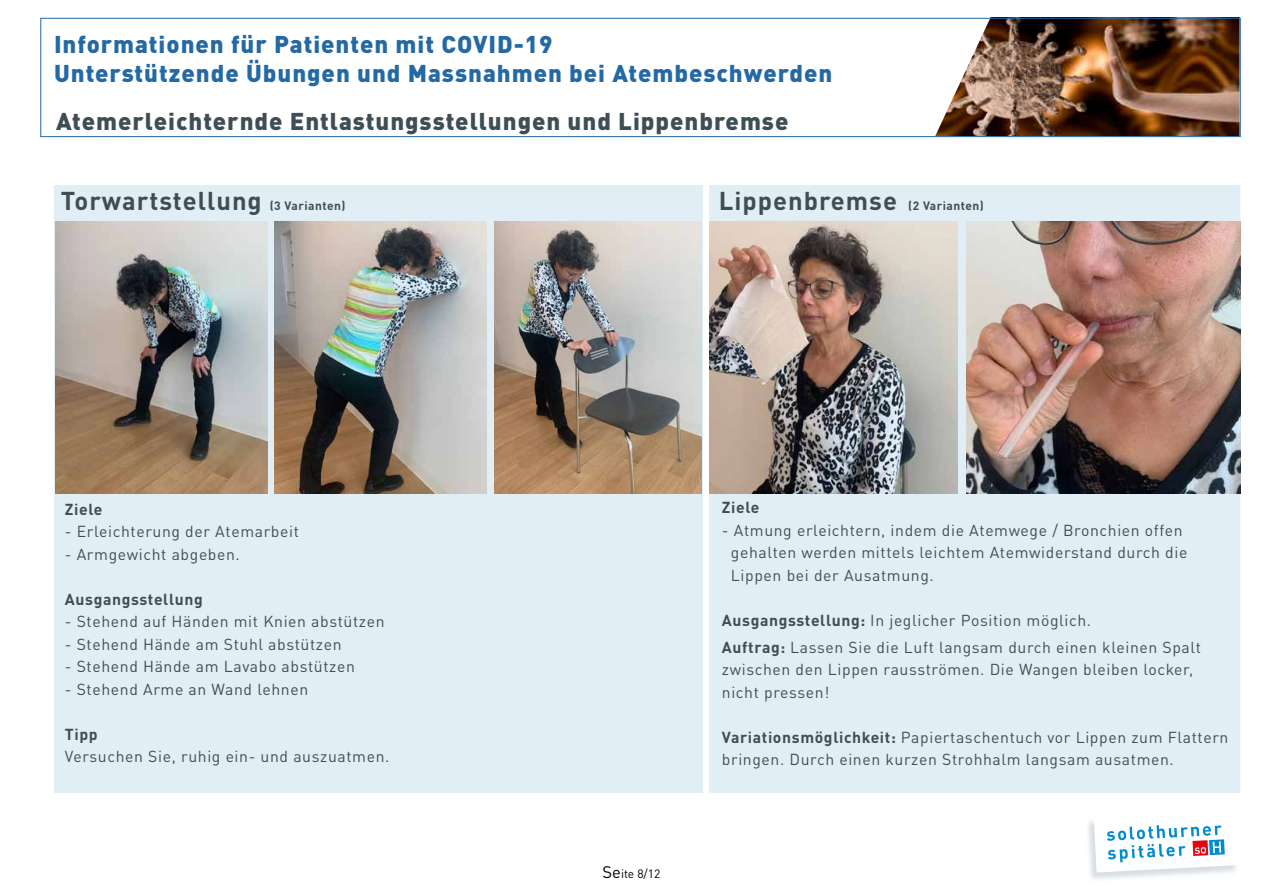
<style>
.page{position:relative;width:1263px;height:893px;background:#fff}
.page>*{position:absolute;margin:0;border:0;box-sizing:border-box;transform-origin:0 0}
.t1{font:700 25.5px "DINOT";letter-spacing:.04em;color:#3f4e55}
.t2{font:900 24px/28.8px "DINOT";letter-spacing:.04em;color:#2469a4}
.t3{font:900 24px "DINOT";letter-spacing:.04em;color:#3f4e55}
.t4{font:15.75px/22.5px "DINOT";letter-spacing:.04em;color:#3f4e55}
.t5{font:700 15.75px "DINOT";letter-spacing:.04em;color:#3f4e55}
.t6{font:12px "DINOT";color:#000}
.s1{font-size:12px}
.s2{font-size:16.5px}
.s3{font-weight:700}
</style>
<div class="page">
<svg style="left:1094px;top:824px;width:144px;height:48px"></svg>
<img style="left:935px;top:17px;width:304px;height:118px">
<div style="left:40px;top:18px;width:1201px;height:119px;border:1px solid #2469a4"></div>
<div style="left:55px;top:186px;width:647px;height:606px;background:#e2eef5"></div>
<div style="left:710px;top:186px;width:529px;height:606px;background:#e2eef5"></div>
<img style="left:55px;top:221px;width:213px;height:272px">
<img style="left:274px;top:221px;width:213px;height:272px">
<img style="left:494px;top:221px;width:208px;height:272px">
<img style="left:710px;top:222px;width:247px;height:272px">
<img style="left:967px;top:221px;width:273px;height:272px">
<h2 class="t2" style="left:54px;top:28px;width:780px">Informationen für Patienten mit COVID-19<br>Unterstützende Übungen und Massnahmen bei Atembeschwerden</h2>
<h2 class="t3" style="left:56px;top:102px;width:734px">Atemerleichternde Entlastungsstellungen und Lippenbremse</h2>
<h1 class="t1" style="left:61px;top:184px;width:286px">Torwartstellung <span class="s1">(3 Varianten)</span></h1>
<h1 class="t1" style="left:719px;top:184px;width:267px">Lippenbremse <span class="s1">(2 Varianten)</span></h1>
<p class="t5" style="left:65px;top:498px;width:39px">Ziele</p>
<p class="t4" style="left:65px;top:520px;width:236px">- Erleichterung der Atemarbeit</p>
<p class="t4" style="left:65px;top:542px;width:177px">- Armgewicht abgeben.</p>
<p class="t5" style="left:65px;top:588px;width:140px">Ausgangsstellung</p>
<p class="t4" style="left:65px;top:610px;width:321px">- Stehend auf Händen mit Knien abstützen</p>
<p class="t4" style="left:65px;top:632px;width:278px">- Stehend Hände am Stuhl abstützen</p>
<p class="t4" style="left:65px;top:655px;width:292px">- Stehend Hände am Lavabo abstützen</p>
<p class="t4" style="left:65px;top:677px;width:245px">- Stehend Arme an Wand lehnen</p>
<p class="t5" style="left:65px;top:724px;width:34px">Tipp</p>
<p class="t4" style="left:65px;top:745px;width:326px">Versuchen Sie, ruhig ein- und auszuatmen.</p>
<p class="t6" style="left:603px;top:866px;width:59px"><span class="s2">Se</span>ite 8/12</p>
<p class="t5" style="left:722px;top:497px;width:39px">Ziele</p>
<p class="t4" style="left:731px;top:519px;width:458px;text-indent:-9px">- Atmung erleichtern, indem die Atemwege / Bronchien offen gehalten werden mittels leichtem Atemwiderstand durch die<br>Lippen bei der Ausatmung.</p>
<p class="t4" style="left:722px;top:606px;width:481px;line-height:27px"><span class="s3">Ausgangsstellung:</span> In jeglicher Position möglich.<br><span class="s3">Auftrag:</span> Lassen Sie die Luft langsam durch einen kleinen Spalt</p>
<p class="t4" style="left:722px;top:658px;width:473px">zwischen den Lippen rausströmen. Die Wangen bleiben locker, nicht pressen!</p>
<p class="t4" style="left:722px;top:726px;width:508px"><span class="s3">Variationsmöglichkeit:</span> Papiertaschentuch vor Lippen zum Flattern bringen. Durch einen kurzen Strohhalm langsam ausatmen.</p>
</div>
